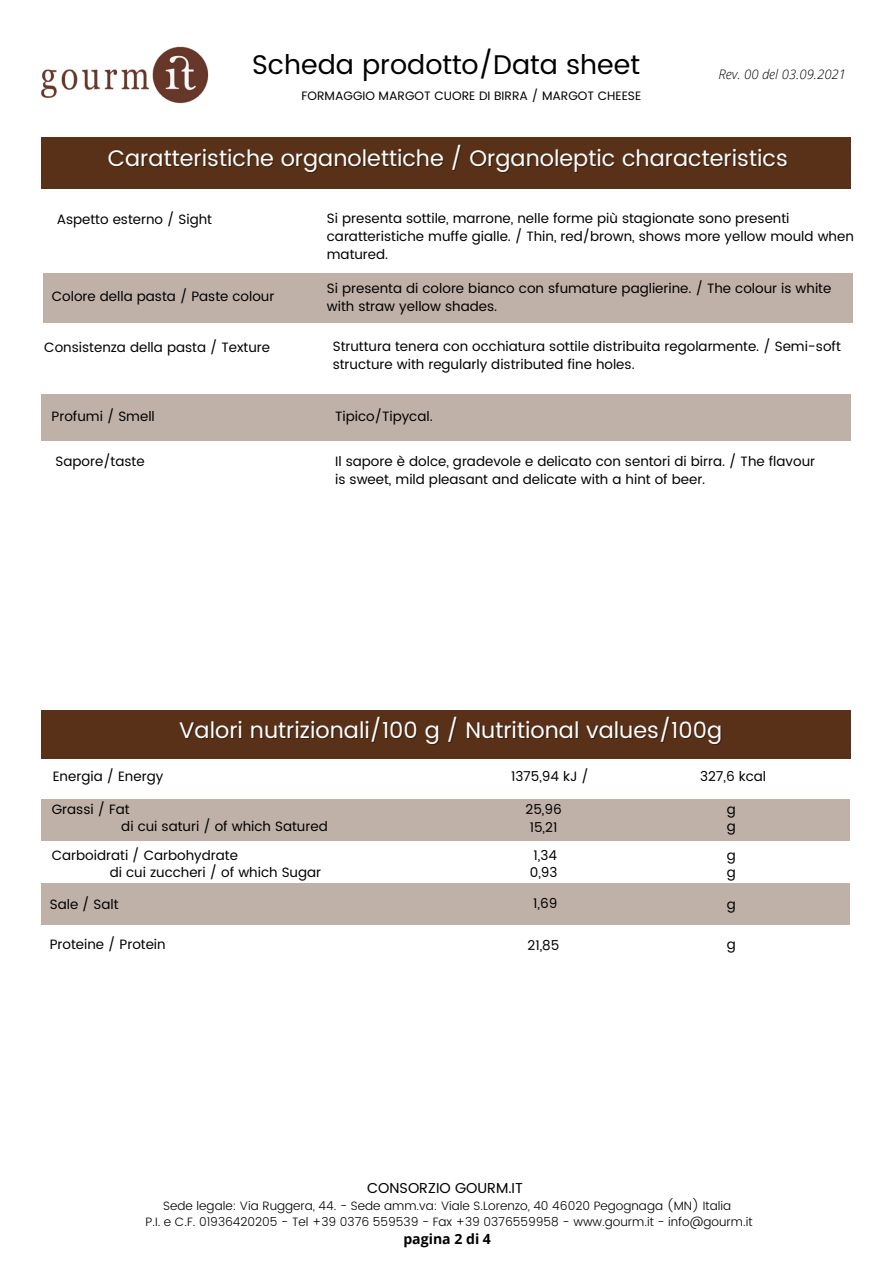
<style>
.page{position:relative;width:894px;height:1264px;background:#fff}
.page>*{position:absolute;margin:0;border:0;box-sizing:border-box;transform-origin:0 0}
.t1{font:27px "Poppins";color:#000}
.t2{font:22.5px "Poppins";color:#fff}
.t3{font:14.4px "Poppins";color:#000}
.t4{font:700 14.1px "Open Sans";color:#000}
.t5{font:13.5px/18px "Poppins";color:#000}
.t6{font:italic 300 13.2px "Open Sans";color:#000}
.t7{font:300 12.15px "Poppins";color:#000}
.t8{font:12.15px "Poppins";color:#000}
</style>
<div class="page">
<div style="left:41px;top:883px;width:808px;height:42px;background:#c0b1a8"></div>
<div style="left:41px;top:799px;width:808px;height:42px;background:#c0b1a8"></div>
<div style="left:41px;top:710px;width:809px;height:48px;background:#593118"></div>
<div style="left:41px;top:137px;width:809px;height:51px;background:#593118"></div>
<div style="left:43px;top:273px;width:808px;height:50px;background:#c0b1a8"></div>
<div style="left:41px;top:395px;width:809px;height:46px;background:#c0b1a8"></div>
<img style="left:41px;top:46px;width:168px;height:58px">
<p class="t1" style="left:252px;top:48px;width:389px">Scheda prodotto/Data sheet</p>
<p class="t8" style="left:301px;top:89px;width:341px">FORMAGGIO MARGOT CUORE DI BIRRA / MARGOT CHEESE</p>
<p class="t6" style="left:718px;top:65px;width:129px">Rev. 00 del 03.09.2021</p>
<p class="t2" style="left:108px;top:145px;width:681px">Caratteristiche organolettiche / Organoleptic characteristics</p>
<p class="t5" style="left:57px;top:210px;width:157px">Aspetto esterno / Sight</p>
<p class="t5" style="left:327px;top:209px;width:528px">Si presenta sottile, marrone, nelle forme più stagionate sono presenti caratteristiche muffe gialle. / Thin, red/brown, shows more yellow mould when matured.</p>
<p class="t5" style="left:52px;top:288px;width:224px">Colore della pasta / Paste colour</p>
<p class="t5" style="left:327px;top:279px;width:506px">Si presenta di colore bianco con sfumature paglierine. / The colour is white</p>
<p class="t5" style="left:327px;top:297px;width:172px">with straw yellow shades.</p>
<p class="t5" style="left:44px;top:338px;width:227px">Consistenza della pasta / Texture</p>
<p class="t5" style="left:52px;top:408px;width:105px">Profumi / Smell</p>
<p class="t5" style="left:332px;top:337px;width:509px">Struttura tenera con occhiatura sottile distribuita regolarmente. / Semi-soft structure with regularly distributed fine holes.</p>
<p class="t5" style="left:335px;top:408px;width:99px">Tipico/Tipycal.</p>
<p class="t5" style="left:55px;top:452px;width:91px">Sapore/taste</p>
<p class="t5" style="left:335px;top:452px;width:481px">Il sapore è dolce, gradevole e delicato con sentori di birra. / The flavour is sweet, mild pleasant and delicate with a hint of beer.</p>
<p class="t2" style="left:179px;top:717px;width:544px">Valori nutrizionali/100 g / Nutritional values/100g</p>
<p class="t5" style="left:53px;top:767px;width:112px">Energia / Energy</p>
<p class="t5" style="left:511px;top:767px;width:79px">1375,94 kJ /</p>
<p class="t5" style="left:52px;top:800px;width:79px">Grassi / Fat</p>
<p class="t5" style="left:121px;top:817px;width:208px">di cui saturi / of which Satured</p>
<p class="t5" style="left:52px;top:845px;width:188px">Carboidrati / Carbohydrate</p>
<p class="t5" style="left:110px;top:863px;width:213px">di cui zuccheri / of which Sugar</p>
<p class="t5" style="left:525px;top:800px;width:38px">25,96</p>
<p class="t5" style="left:529px;top:818px;width:29px">15,21</p>
<p class="t5" style="left:533px;top:845px;width:25px">1,34</p>
<p class="t5" style="left:529px;top:863px;width:29px">0,93</p>
<p class="t5" style="left:533px;top:894px;width:26px">1,69</p>
<p class="t5" style="left:527px;top:936px;width:33px">21,85</p>
<p class="t5" style="left:50px;top:895px;width:70px">Sale / Salt</p>
<p class="t5" style="left:50px;top:935px;width:117px">Proteine / Protein</p>
<p class="t5" style="left:700px;top:767px;width:67px">327,6 kcal</p>
<p class="t5" style="left:726px;top:800px;width:11px">g</p>
<p class="t5" style="left:726px;top:817px;width:11px">g</p>
<p class="t5" style="left:726px;top:845px;width:11px">g</p>
<p class="t5" style="left:726px;top:863px;width:11px">g</p>
<p class="t5" style="left:726px;top:895px;width:11px">g</p>
<p class="t5" style="left:726px;top:935px;width:11px">g</p>
<p class="t3" style="left:367px;top:1180px;width:157px">CONSORZIO GOURM.IT</p>
<p class="t7" style="left:163px;top:1198px;width:569px">Sede legale: Via Ruggera, 44. - Sede amm.va: Viale S.Lorenzo, 40 46020 Pegognaga (MN) Italia</p>
<p class="t7" style="left:145px;top:1214px;width:608px">P.I. e C.F. 01936420205 - Tel +39 0376 559539 - Fax +39 0376559958 - www.gourm.it - info@gourm.it</p>
<p class="t4" style="left:403px;top:1228px;width:89px">pagina 2 di 4</p>
</div>
